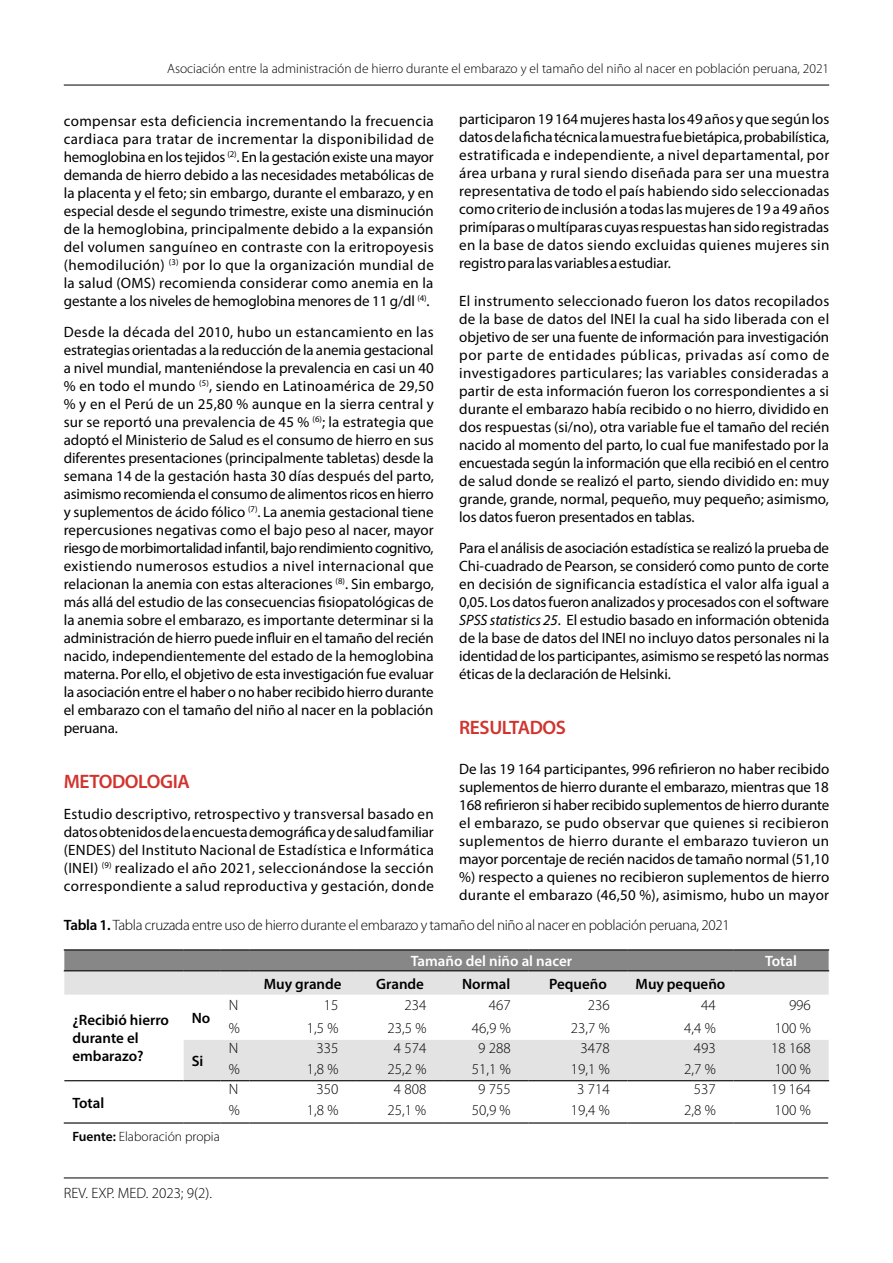
<style>
.page{position:relative;width:893px;height:1263px;background:#fff}
.page>*{position:absolute;margin:0;border:0;box-sizing:border-box;transform-origin:0 0}
.t1{font:600 19.5px "Myriad Pro";letter-spacing:-.02em;color:#d1342e}
.t2{font:15px/18px "Myriad Pro";color:#000;text-align:justify}
.t3{font:300 15px "Myriad Pro";letter-spacing:-.02em;color:#000}
.t4{font:600 15px/18px "Myriad Pro";color:#000}
.t5{font:600 15px "Myriad Pro";color:#fff}
.t6{font:300 15px "Myriad Pro";color:#000}
.t7{font:300 13.5px "Myriad Pro";color:#000}
.s1{font-style:italic}
.s2{font-weight:600}
</style>
<div class="page">
<hr style="left:64px;top:85px;width:765px;height:1px;background:#000">
<hr style="left:64px;top:1177px;width:764px;height:1px;background:#000">
<svg style="left:64px;top:971px;width:765px;height:109px;fill:#e3e3e3"></svg>
<svg style="left:221px;top:1080px;width:28px;height:1px"></svg>
<hr style="left:249px;top:1080px;width:107px;height:1px;background:#000">
<hr style="left:356px;top:1080px;width:88px;height:1px;background:#000">
<hr style="left:444px;top:1080px;width:84px;height:1px;background:#000">
<hr style="left:528px;top:1080px;width:99px;height:1px;background:#000">
<hr style="left:627px;top:1080px;width:106px;height:1px;background:#000">
<hr style="left:733px;top:1080px;width:96px;height:1px;background:#000">
<svg style="left:221px;top:1122px;width:28px;height:1px"></svg>
<hr style="left:249px;top:1122px;width:107px;height:1px;background:#000">
<hr style="left:356px;top:1122px;width:88px;height:1px;background:#000">
<hr style="left:444px;top:1122px;width:84px;height:1px;background:#000">
<hr style="left:528px;top:1122px;width:99px;height:1px;background:#000">
<hr style="left:627px;top:1122px;width:106px;height:1px;background:#000">
<hr style="left:733px;top:1122px;width:95px;height:1px;background:#000">
<hr style="left:64px;top:1080px;width:120px;height:1px;background:#000">
<hr style="left:184px;top:1080px;width:37px;height:1px;background:#000">
<hr style="left:64px;top:1122px;width:120px;height:1px;background:#000">
<hr style="left:184px;top:1122px;width:37px;height:1px;background:#000">
<svg style="left:64px;top:949px;width:765px;height:22px;background:#7d7d7d"></svg>
<p class="t7" style="left:167px;top:61px;width:663px">Asociación entre la administración de hierro durante el embarazo y el tamaño del niño al nacer en población peruana, 2021</p>
<p class="t2" style="left:64px;top:112px;width:372px">compensar esta deficiencia incrementando la frecuencia cardiaca para tratar de incrementar la disponibilidad de hemoglobina en los tejidos <sup>(2)</sup>. En la gestación existe una mayor demanda de hierro debido a las necesidades metabólicas de la placenta y el feto; sin embargo, durante el embarazo, y en especial desde el segundo trimestre, existe una disminución de la hemoglobina, principalmente debido a la expansión del volumen sanguíneo en contraste con la eritropoyesis (hemodilución) <sup>(3)</sup> por lo que la organización mundial de la salud (OMS) recomienda considerar como anemia en la gestante a los niveles de hemoglobina menores de 11 g/dl <sup>(4)</sup>.</p>
<p class="t2" style="left:64px;top:322px;width:372px">Desde la década del 2010, hubo un estancamiento en las estrategias orientadas a la reducción de la anemia gestacional a nivel mundial, manteniéndose la prevalencia en casi un 40 % en todo el mundo <sup>(5)</sup>, siendo en Latinoamérica de 29,50 % y en el Perú de un 25,80 % aunque en la sierra central y sur se reportó una prevalencia de 45 % <sup>(6)</sup>; la estrategia que adoptó el Ministerio de Salud es el consumo de hierro en sus diferentes presentaciones (principalmente tabletas) desde la semana 14 de la gestación hasta 30 días después del parto, asimismo recomienda el consumo de alimentos ricos en hierro y suplementos de ácido fólico <sup>(7)</sup>. La anemia gestacional tiene repercusiones negativas como el bajo peso al nacer, mayor riesgo de morbimortalidad infantil, bajo rendimiento cognitivo, existiendo numerosos estudios a nivel internacional que relacionan la anemia con estas alteraciones <sup>(8)</sup>. Sin embargo, más allá del estudio de las consecuencias fisiopatológicas de la anemia sobre el embarazo, es importante determinar si la administración de hierro puede influir en el tamaño del recién nacido, independientemente del estado de la hemoglobina materna. Por ello, el objetivo de esta investigación fue evaluar la asociación entre el haber o no haber recibido hierro durante el embarazo con el tamaño del niño al nacer en la población peruana.</p>
<h1 class="t1" style="left:64px;top:769px;width:128px">METODOLOGIA</h1>
<p class="t2" style="left:64px;top:805px;width:372px">Estudio descriptivo, retrospectivo y transversal basado en datos obtenidos de la encuesta demográfica y de salud familiar (ENDES) del Instituto Nacional de Estadística e Informática (INEI) <sup>(9)</sup> realizado el año 2021, seleccionándose la sección correspondiente a salud reproductiva y gestación, donde</p>
<p class="t2" style="left:459px;top:110px;width:372px">participaron 19 164 mujeres hasta los 49 años y que según los datos de la ficha técnica la muestra fue bietápica, probabilística, estratificada e independiente, a nivel departamental, por área urbana y rural siendo diseñada para ser una muestra representativa de todo el país habiendo sido seleccionadas como criterio de inclusión a todas las mujeres de 19 a 49 años primíparas o multíparas cuyas respuestas han sido registradas en la base de datos siendo excluidas quienes mujeres sin registro para las variables a estudiar.</p>
<p class="t2" style="left:459px;top:292px;width:372px">El instrumento seleccionado fueron los datos recopilados de la base de datos del INEI la cual ha sido liberada con el objetivo de ser una fuente de información para investigación por parte de entidades públicas, privadas así como de investigadores particulares; las variables consideradas a partir de esta información fueron los correspondientes a si durante el embarazo había recibido o no hierro, dividido en dos respuestas (si/no), otra variable fue el tamaño del recién nacido al momento del parto, lo cual fue manifestado por la encuestada según la información que ella recibió en el centro de salud donde se realizó el parto, siendo dividido en: muy grande, grande, normal, pequeño, muy pequeño; asimismo, los datos fueron presentados en tablas.</p>
<p class="t2" style="left:459px;top:538px;width:372px">Para el análisis de asociación estadística se realizó la prueba de Chi-cuadrado de Pearson, se consideró como punto de corte en decisión de significancia estadística el valor alfa igual a 0,05. Los datos fueron analizados y procesados con el software <span class="s1">SPSS statistics 25</span>. El estudio basado en información obtenida de la base de datos del INEI no incluyo datos personales ni la identidad de los participantes, asimismo se respetó las normas éticas de la declaración de Helsinki.</p>
<h1 class="t1" style="left:459px;top:715px;width:108px">RESULTADOS</h1>
<p class="t2" style="left:459px;top:760px;width:372px">De las 19 164 participantes, 996 refirieron no haber recibido suplementos de hierro durante el embarazo, mientras que 18<br>168 refirieron si haber recibido suplementos de hierro durante el embarazo, se pudo observar que quienes si recibieron suplementos de hierro durante el embarazo tuvieron un mayor porcentaje de recién nacidos de tamaño normal (51,10 %) respecto a quienes no recibieron suplementos de hierro durante el embarazo (46,50 %), asimismo, hubo un mayor</p>
<p class="t3" style="left:64px;top:917px;width:667px"><span class="s2">Tabla 1.</span> Tabla cruzada entre uso de hierro durante el embarazo y tamaño del niño al nacer en población peruana, 2021</p>
<p class="t5" style="left:411px;top:951px;width:163px">Tamaño del niño al nacer</p>
<p class="t5" style="left:765px;top:951px;width:33px">Total</p>
<p class="t4" style="left:264px;top:974px;width:79px">Muy grande</p>
<p class="t4" style="left:376px;top:974px;width:49px">Grande</p>
<p class="t4" style="left:462px;top:974px;width:50px">Normal</p>
<p class="t4" style="left:549px;top:974px;width:59px">Pequeño</p>
<p class="t4" style="left:636px;top:974px;width:91px">Muy pequeño</p>
<p class="t4" style="left:72px;top:1010px;width:98px">¿Recibió hierro durante el embarazo?</p>
<p class="t4" style="left:192px;top:1008px;width:20px">No</p>
<p class="t3" style="left:229px;top:997px;width:11px">N</p>
<p class="t3" style="left:324px;top:997px;width:16px">15</p>
<p class="t3" style="left:404px;top:997px;width:23px">234</p>
<p class="t3" style="left:489px;top:997px;width:23px">467</p>
<p class="t3" style="left:588px;top:997px;width:23px">236</p>
<p class="t3" style="left:701px;top:997px;width:16px">44</p>
<p class="t3" style="left:789px;top:997px;width:23px">996</p>
<p class="t3" style="left:229px;top:1020px;width:13px">%</p>
<p class="t3" style="left:307px;top:1020px;width:33px">1,5 %</p>
<p class="t3" style="left:387px;top:1020px;width:40px">23,5 %</p>
<p class="t3" style="left:472px;top:1020px;width:40px">46,9 %</p>
<p class="t3" style="left:571px;top:1020px;width:40px">23,7 %</p>
<p class="t3" style="left:684px;top:1020px;width:33px">4,4 %</p>
<p class="t3" style="left:775px;top:1020px;width:38px">100 %</p>
<p class="t3" style="left:229px;top:1040px;width:11px">N</p>
<p class="t3" style="left:316px;top:1040px;width:23px">335</p>
<p class="t3" style="left:394px;top:1040px;width:34px">4 574</p>
<p class="t3" style="left:478px;top:1040px;width:34px">9 288</p>
<p class="t3" style="left:581px;top:1040px;width:31px">3478</p>
<p class="t3" style="left:694px;top:1040px;width:23px">493</p>
<p class="t3" style="left:771px;top:1040px;width:41px">18 168</p>
<p class="t3" style="left:229px;top:1060px;width:13px">%</p>
<p class="t3" style="left:307px;top:1060px;width:33px">1,8 %</p>
<p class="t3" style="left:387px;top:1060px;width:40px">25,2 %</p>
<p class="t3" style="left:472px;top:1060px;width:40px">51,1 %</p>
<p class="t3" style="left:571px;top:1060px;width:40px">19,1 %</p>
<p class="t3" style="left:684px;top:1060px;width:33px">2,7 %</p>
<p class="t3" style="left:775px;top:1060px;width:38px">100 %</p>
<p class="t4" style="left:192px;top:1051px;width:13px">Si</p>
<p class="t4" style="left:72px;top:1093px;width:33px">Total</p>
<p class="t7" style="left:72px;top:1129px;width:149px"><span class="s2">Fuente:</span> Elaboración propia</p>
<p class="t3" style="left:229px;top:1081px;width:11px">N</p>
<p class="t3" style="left:316px;top:1081px;width:23px">350</p>
<p class="t3" style="left:394px;top:1081px;width:34px">4 808</p>
<p class="t3" style="left:478px;top:1081px;width:34px">9 755</p>
<p class="t3" style="left:577px;top:1081px;width:34px">3 714</p>
<p class="t3" style="left:694px;top:1081px;width:23px">537</p>
<p class="t3" style="left:771px;top:1081px;width:41px">19 164</p>
<p class="t3" style="left:229px;top:1102px;width:13px">%</p>
<p class="t3" style="left:307px;top:1102px;width:33px">1,8 %</p>
<p class="t3" style="left:387px;top:1102px;width:40px">25,1 %</p>
<p class="t3" style="left:472px;top:1102px;width:40px">50,9 %</p>
<p class="t3" style="left:571px;top:1102px;width:40px">19,4 %</p>
<p class="t3" style="left:684px;top:1102px;width:33px">2,8 %</p>
<p class="t3" style="left:775px;top:1102px;width:38px">100 %</p>
<p class="t6" style="left:64px;top:1184px;width:150px">REV. EXP. MED. 2023; 9(2).</p>
</div>
